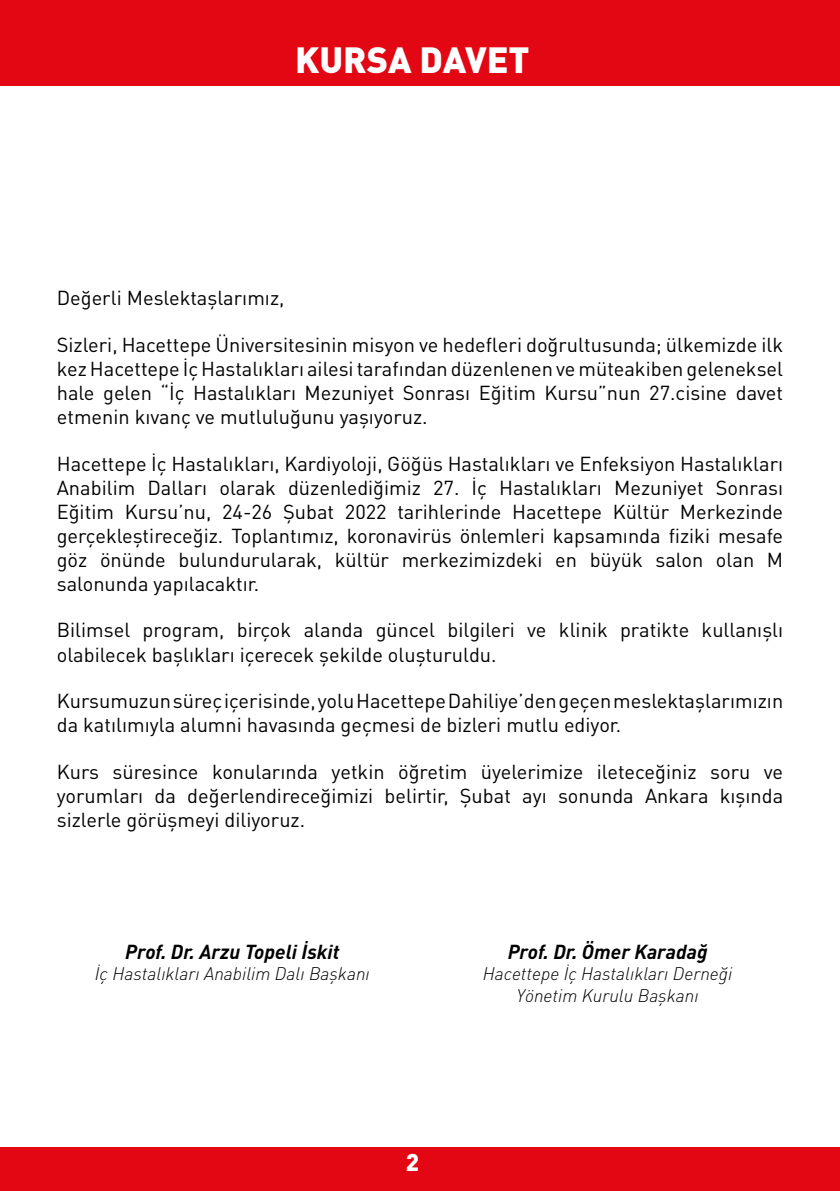
<style>
.page{position:relative;width:840px;height:1191px;background:#fff}
.page>*{position:absolute;margin:0;border:0;box-sizing:border-box;transform-origin:0 0}
.t1{font:900 36px "DIN Pro";color:#fff}
.t2{font:900 24px "DIN Pro";color:#fff}
.t3{font:20px/24px "DIN Pro";color:#000;text-align:justify}
.t4{font:italic 700 20px "DIN Pro";color:#000}
.t5{font:italic 300 18px/21.6px "DIN Pro";color:#000;text-align:center}
</style>
<div class="page">
<div style="left:0;top:1147px;width:839px;height:44px;background:#e30613"></div>
<div style="left:0;top:0;width:839px;height:85px;background:#e30613"></div>
<h1 class="t1" style="left:295px;top:36px;width:236px">KURSA DAVET</h1>
<p class="t3" style="left:57px;top:285px;width:229px">Değerli Meslektaşlarımız,</p>
<p class="t3" style="left:57px;top:332px;width:727px">Sizleri, Hacettepe Üniversitesinin misyon ve hedefleri doğrultusunda; ülkemizde ilk kez Hacettepe İç Hastalıkları ailesi tarafından düzenlenen ve müteakiben geleneksel hale gelen “İç Hastalıkları Mezuniyet Sonrası Eğitim Kursu”nun 27.cisine davet etmenin kıvanç ve mutluluğunu yaşıyoruz.</p>
<p class="t3" style="left:57px;top:451px;width:727px">Hacettepe İç Hastalıkları, Kardiyoloji, Göğüs Hastalıkları ve Enfeksiyon Hastalıkları Anabilim Dalları olarak düzenlediğimiz 27. İç Hastalıkları Mezuniyet Sonrası Eğitim Kursu’nu, 24-26 Şubat 2022 tarihlerinde Hacettepe Kültür Merkezinde gerçekleştireceğiz. Toplantımız, koronavirüs önlemleri kapsamında fiziki mesafe göz önünde bulundurularak, kültür merkezimizdeki en büyük salon olan M salonunda yapılacaktır.</p>
<p class="t3" style="left:57px;top:617px;width:727px">Bilimsel program, birçok alanda güncel bilgileri ve klinik pratikte kullanışlı olabilecek başlıkları içerecek şekilde oluşturuldu.</p>
<p class="t3" style="left:57px;top:688px;width:727px">Kursumuzun süreç içerisinde, yolu Hacettepe Dahiliye’den geçen meslektaşlarımızın da katılımıyla alumni havasında geçmesi de bizleri mutlu ediyor.</p>
<p class="t3" style="left:57px;top:759px;width:727px">Kurs süresince konularında yetkin öğretim üyelerimize ileteceğiniz soru ve yorumları da değerlendireceğimizi belirtir, Şubat ayı sonunda Ankara kışında sizlerle görüşmeyi diliyoruz.</p>
<p class="t4" style="left:125px;top:938px;width:216px">Prof. Dr. Arzu Topeli İskit</p>
<p class="t5" style="left:95px;top:963px;width:276px">İç Hastalıkları Anabilim Dalı Başkanı</p>
<p class="t2" style="left:405px;top:1146px;width:15px">2</p>
<p class="t4" style="left:507px;top:938px;width:201px">Prof. Dr. Ömer Karadağ</p>
<p class="t5" style="left:482px;top:963px;width:251px">Hacettepe İç Hastalıkları Derneği<br>Yönetim Kurulu Başkanı</p>
</div>
